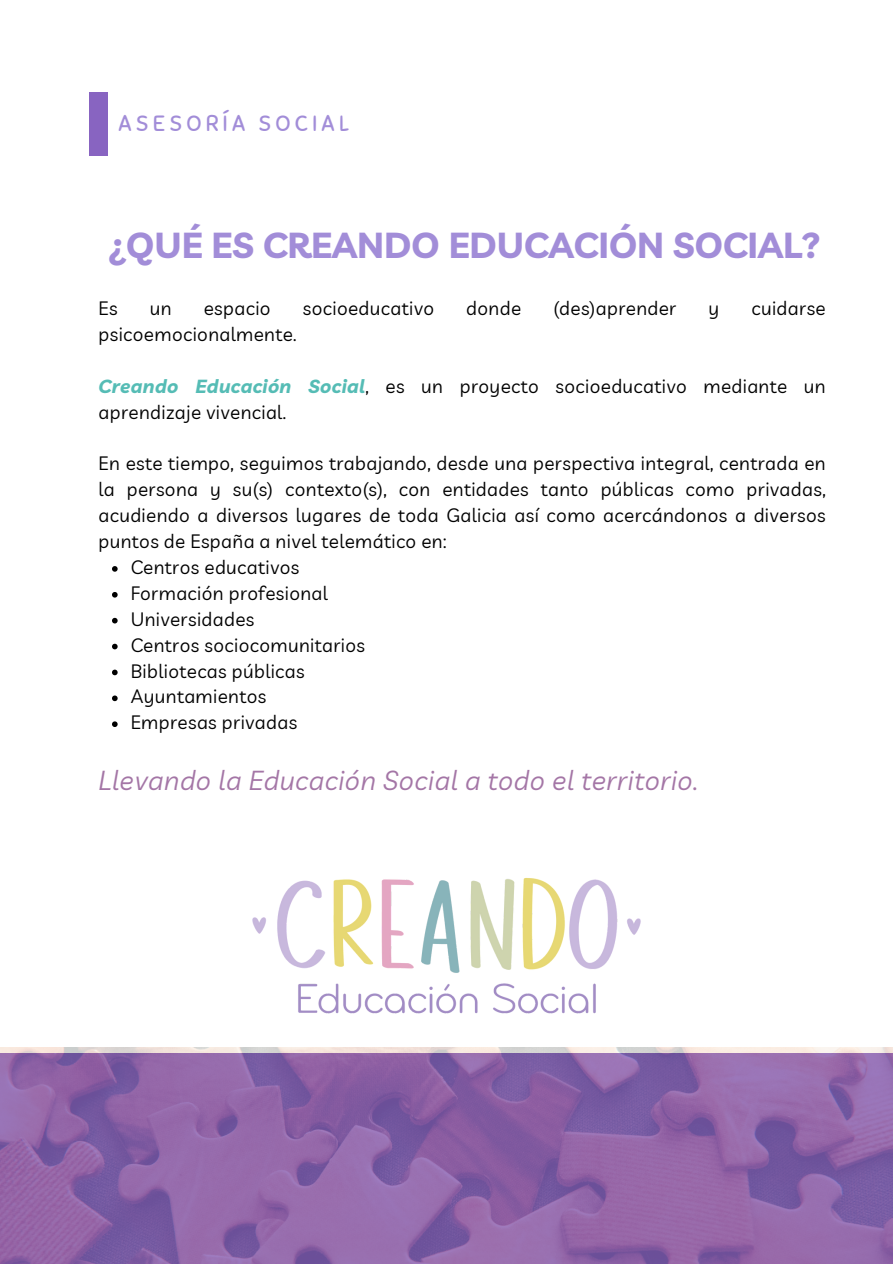
<style>
.page{position:relative;width:893px;height:1264px;background:#fff}
.page>*{position:absolute;margin:0;border:0;box-sizing:border-box;transform-origin:0 0}
.t1{font:700 36px "Livvic";color:#a28dd8}
.t2{font:italic 26.85px "Livvic";letter-spacing:.02em;color:#a476a6}
.t3{font:22.05px "Sniglet";letter-spacing:.19em;color:#a28dd8}
.t4{font:18.9px/25.8px "Livvic";letter-spacing:.02em;color:#000}
.s1{font-weight:700;font-style:italic;color:#55bcb5}
</style>
<div class="page">
<div style="left:89px;top:92px;width:18px;height:63px;background:#8864c1"></div>
<img style="left:0;top:1047px;width:892px;height:216px">
<svg style="left:112px;top:566px;width:6px;height:5px"></svg>
<svg style="left:112px;top:592px;width:6px;height:5px"></svg>
<svg style="left:112px;top:618px;width:6px;height:5px"></svg>
<svg style="left:112px;top:643px;width:6px;height:6px"></svg>
<svg style="left:112px;top:669px;width:6px;height:6px"></svg>
<svg style="left:112px;top:695px;width:6px;height:6px"></svg>
<svg style="left:112px;top:721px;width:6px;height:6px"></svg>
<img style="left:252px;top:877px;width:389px;height:137px">
<p class="t3" style="left:118px;top:110px;width:232px">ASESORÍA SOCIAL</p>
<p class="t1" style="left:108px;top:222px;width:714px">¿QUÉ ES CREANDO EDUCACIÓN SOCIAL?</p>
<p class="t4" style="left:98px;top:295px;width:21px">Es</p>
<p class="t4" style="left:150px;top:295px;width:23px">un</p>
<p class="t4" style="left:204px;top:295px;width:68px">espacio</p>
<p class="t4" style="left:303px;top:295px;width:133px">socioeducativo</p>
<p class="t4" style="left:466px;top:295px;width:56px">donde</p>
<p class="t4" style="left:553px;top:295px;width:124px">(des)aprender</p>
<p class="t4" style="left:708px;top:295px;width:12px">y</p>
<p class="t4" style="left:751px;top:295px;width:76px">cuidarse</p>
<p class="t4" style="left:98px;top:321px;width:200px">psicoemocionalmente.</p>
<h3 class="t4" style="left:98px;top:373px;width:728px"><span class="s1">Creando Educación Social</span>, es un proyecto socioeducativo mediante un aprendizaje vivencial.</h3>
<h1 class="t4" style="left:98px;top:450px;width:728px;text-align:justify">En este tiempo, seguimos trabajando, desde una perspectiva integral, centrada en la persona y su(s) contexto(s), con entidades tanto públicas como privadas, acudiendo a diversos lugares de toda Galicia así como acercándonos a diversos puntos de España a nivel telemático en:</h1>
<p class="t4" style="left:131px;top:554px;width:170px">Centros educativos</p>
<p class="t4" style="left:131px;top:580px;width:199px">Formación profesional</p>
<p class="t4" style="left:131px;top:605px;width:125px">Universidades</p>
<p class="t4" style="left:131px;top:631px;width:236px">Centros sociocomunitarios</p>
<p class="t4" style="left:131px;top:657px;width:175px">Bibliotecas públicas</p>
<p class="t4" style="left:131px;top:683px;width:137px">Ayuntamientos</p>
<p class="t4" style="left:131px;top:709px;width:168px">Empresas privadas</p>
<p class="t2" style="left:98px;top:763px;width:601px">Llevando la Educación Social a todo el territorio.</p>
</div>
